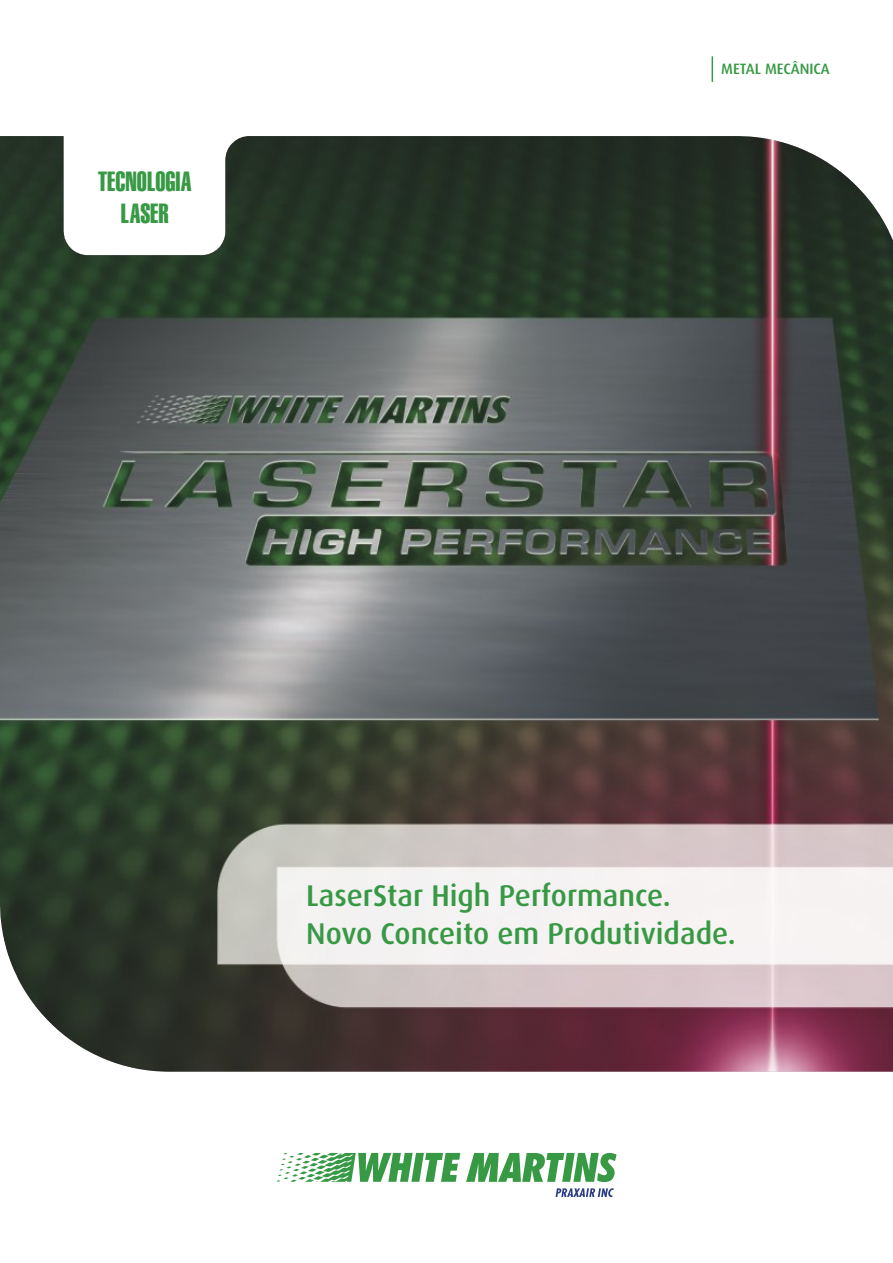
<style>
.page{position:relative;width:893px;height:1263px;background:#fff}
.page>*{position:absolute;margin:0;border:0;box-sizing:border-box;transform-origin:0 0}
.t1{font:500 30px/37.5px "Dax";color:#389945}
.t2{font:27px/31.5px "Swiss 911 BT Extra Compressed";color:#389945;text-align:center}
.t3{font:500 15px "Dax";color:#389945}
</style>
<div class="page">
<img style="left:0;top:136px;width:893px;height:935px">
<svg style="left:556px;top:1188px;width:58px;height:9px"></svg>
<svg style="left:276px;top:1153px;width:341px;height:29px"></svg>
<svg style="left:712px;top:56px;width:1px;height:26px"></svg>
<p class="t2" style="left:98px;top:168px;width:95px">TECNOLOGIA<br>LASER</p>
<p class="t3" style="left:721px;top:63px;width:110px">METAL MECÂNICA</p>
<p class="t1" style="left:306px;top:879px;width:431px">LaserStar High Performance.<br>Novo Conceito em Produtividade.</p>
</div>
